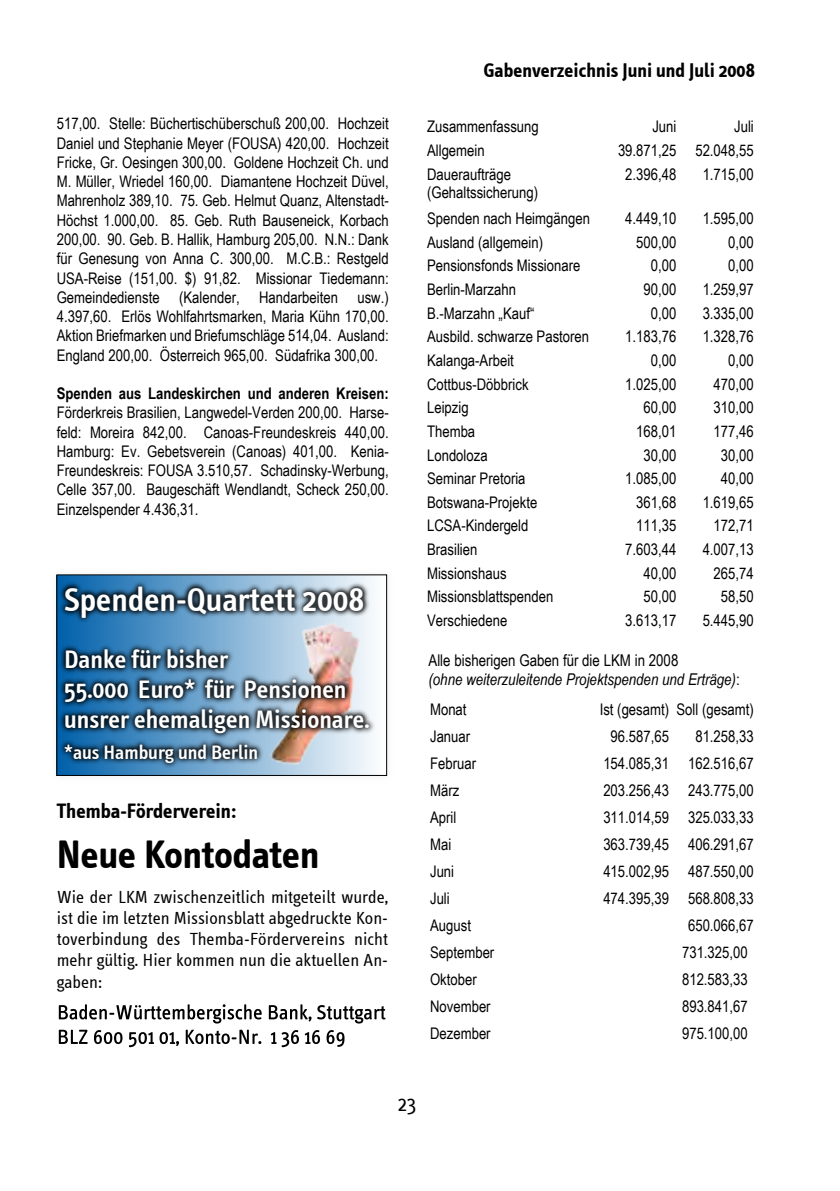
<style>
.page{position:relative;width:840px;height:1191px;background:#fff}
.page>*{position:absolute;margin:0;border:0;box-sizing:border-box;transform-origin:0 0}
.t1{font:700 40px "Info Text";color:#000}
.t2{font:600 34px "Info Text";color:#fff}
.t3{font:600 26px/30px "Info Text";color:#fff}
.t4{font:22px "Info Text Normal";color:#000}
.t5{font:700 21px "Info Text";color:#000}
.t6{font:700 20px "Info Text";color:#000}
.t7{font:600 20px "Info Text";color:#fff}
.t8{font:18px/21.2px "Info Text Normal";color:#000;text-align:justify}
.t9{font:italic 16.2px/18.6px "Arial Narrow";color:#000}
.t10{font:16px/19.2px "Arial Narrow";color:#000;text-align:justify}
.t11{font:700 16px "Arial Narrow";color:#000}
.s1{font-style:normal}
</style>
<div class="page">
<svg style="left:59px;top:1004px;width:202px;height:19px"></svg>
<svg style="left:269px;top:1004px;width:42px;height:17px"></svg>
<svg style="left:317px;top:1005px;width:68px;height:18px"></svg>
<svg style="left:59px;top:1029px;width:28px;height:15px"></svg>
<svg style="left:94px;top:1030px;width:28px;height:14px"></svg>
<svg style="left:129px;top:1032px;width:50px;height:15px"></svg>
<svg style="left:186px;top:1029px;width:75px;height:15px"></svg>
<svg style="left:271px;top:1030px;width:49px;height:17px"></svg>
<svg style="left:326px;top:1030px;width:18px;height:16px"></svg>
<img style="left:57px;top:574px;width:328px;height:202px">
<p class="t10" style="left:57px;top:116px;width:333px">517,00. Stelle: Büchertischüberschuß 200,00. Hochzeit Daniel und Stephanie Meyer (FOUSA) 420,00. Hochzeit Fricke, Gr. Oesingen 300,00. Goldene Hochzeit Ch. und M. Müller, Wriedel 160,00. Diamantene Hochzeit Düvel, Mahrenholz 389,10. 75. Geb. Helmut Quanz, Altenstadt-Höchst 1.000,00. 85. Geb. Ruth Bauseneick, Korbach 200,00. 90. Geb. B. Hallik, Hamburg 205,00. N.N.: Dank für Genesung von Anna C. 300,00. M.C.B.: Restgeld USA-Reise (151,00. $) 91,82. Missionar Tiedemann:<br>Gemeindedienste (Kalender, Handarbeiten usw.)<br>4.397,60. Erlös Wohlfahrtsmarken, Maria Kühn 170,00.<br>Aktion Briefmarken und Briefumschläge 514,04. Ausland:<br>England 200,00. Österreich 965,00. Südafrika 300,00.</p>
<p class="t11" style="left:57px;top:388px;width:333px">Spenden aus Landeskirchen und anderen Kreisen:</p>
<p class="t10" style="left:57px;top:405px;width:333px">Förderkreis Brasilien, Langwedel-Verden 200,00. Harse&shy;feld: Moreira 842,00. Canoas-Freundeskreis 440,00.<br>Hamburg: Ev. Gebetsverein (Canoas) 401,00. Kenia-Freundeskreis: FOUSA 3.510,57. Schadinsky-Werbung, Celle 357,00. Baugeschäft Wendlandt, Scheck 250,00.<br>Einzelspender 4.436,31.</p>
<h2 class="t2" style="left:64px;top:585px;width:301px">Spenden-Quartett 2008</h2>
<h3 class="t3" style="left:64px;top:646px;width:307px">Danke für bisher<br>55.000 Euro* für Pensionen unsrer ehemaligen Missionare.</h3>
<p class="t7" style="left:64px;top:743px;width:195px">*aus Hamburg und Berlin</p>
<h3 class="t5" style="left:57px;top:802px;width:180px">Themba-Förderverein:</h3>
<h1 class="t1" style="left:57px;top:838px;width:264px">Neue Kontodaten</h1>
<p class="t8" style="left:57px;top:888px;width:333px">Wie der LKM zwischenzeitlich mitgeteilt wurde, ist die im letzten Missionsblatt abgedruckte Kon&shy;toverbindung des Themba-Fördervereins nicht mehr gültig. Hier kommen nun die aktuellen An&shy;gaben:</p>
<p class="t6" style="left:483px;top:62px;width:272px">Gabenverzeichnis Juni und Juli 2008</p>
<p class="t10" style="left:427px;top:119px;width:113px">Zusammenfassung</p>
<p class="t10" style="left:652px;top:119px;width:26px">Juni</p>
<p class="t10" style="left:733px;top:119px;width:21px">Juli</p>
<p class="t10" style="left:427px;top:142px;width:59px">Allgemein</p>
<p class="t10" style="left:617px;top:142px;width:137px">39.871,25 52.048,55</p>
<p class="t10" style="left:427px;top:166px;width:112px;line-height:18.4px">Daueraufträge (Gehaltssicherung)</p>
<p class="t10" style="left:625px;top:166px;width:53px">2.396,48</p>
<p class="t10" style="left:702px;top:166px;width:53px">1.715,00</p>
<p class="t10" style="left:427px;top:210px;width:164px">Spenden nach Heimgängen</p>
<p class="t10" style="left:625px;top:210px;width:53px">4.449,10</p>
<p class="t10" style="left:702px;top:210px;width:53px">1.595,00</p>
<p class="t10" style="left:427px;top:234px;width:117px">Ausland (allgemein)</p>
<p class="t10" style="left:636px;top:234px;width:42px">500,00</p>
<p class="t10" style="left:727px;top:234px;width:27px">0,00</p>
<p class="t10" style="left:427px;top:258px;width:155px">Pensionsfonds Missionare</p>
<p class="t10" style="left:650px;top:258px;width:27px">0,00</p>
<p class="t10" style="left:727px;top:258px;width:27px">0,00</p>
<p class="t10" style="left:427px;top:281px;width:90px">Berlin-Marzahn</p>
<p class="t10" style="left:643px;top:281px;width:34px">90,00</p>
<p class="t10" style="left:702px;top:281px;width:53px">1.259,97</p>
<p class="t10" style="left:427px;top:305px;width:109px">B.-Marzahn „Kauf“</p>
<p class="t10" style="left:650px;top:305px;width:27px">0,00</p>
<p class="t10" style="left:702px;top:305px;width:53px">3.335,00</p>
<p class="t10" style="left:427px;top:328px;width:163px">Ausbild. schwarze Pastoren</p>
<p class="t10" style="left:625px;top:328px;width:53px">1.183,76</p>
<p class="t10" style="left:702px;top:328px;width:53px">1.328,76</p>
<p class="t10" style="left:427px;top:352px;width:88px">Kalanga-Arbeit</p>
<p class="t10" style="left:650px;top:352px;width:27px">0,00</p>
<p class="t10" style="left:727px;top:352px;width:27px">0,00</p>
<p class="t10" style="left:427px;top:376px;width:103px">Cottbus-Döbbrick</p>
<p class="t10" style="left:625px;top:376px;width:53px">1.025,00</p>
<p class="t10" style="left:713px;top:376px;width:42px">470,00</p>
<p class="t10" style="left:427px;top:399px;width:43px">Leipzig</p>
<p class="t10" style="left:643px;top:399px;width:34px">60,00</p>
<p class="t10" style="left:713px;top:399px;width:42px">310,00</p>
<p class="t10" style="left:427px;top:423px;width:50px">Themba</p>
<p class="t10" style="left:636px;top:423px;width:42px">168,01</p>
<p class="t10" style="left:713px;top:423px;width:42px">177,46</p>
<p class="t10" style="left:427px;top:447px;width:62px">Londoloza</p>
<p class="t10" style="left:643px;top:447px;width:34px">30,00</p>
<p class="t10" style="left:720px;top:447px;width:34px">30,00</p>
<p class="t10" style="left:427px;top:470px;width:100px">Seminar Pretoria</p>
<p class="t10" style="left:625px;top:470px;width:53px">1.085,00</p>
<p class="t10" style="left:720px;top:470px;width:34px">40,00</p>
<p class="t10" style="left:427px;top:494px;width:112px">Botswana-Projekte</p>
<p class="t10" style="left:636px;top:494px;width:42px">361,68</p>
<p class="t10" style="left:702px;top:494px;width:53px">1.619,65</p>
<p class="t10" style="left:427px;top:517px;width:103px">LCSA-Kindergeld</p>
<p class="t10" style="left:636px;top:517px;width:42px">111,35</p>
<p class="t10" style="left:713px;top:517px;width:42px">172,71</p>
<p class="t10" style="left:427px;top:541px;width:52px">Brasilien</p>
<p class="t10" style="left:625px;top:541px;width:53px">7.603,44</p>
<p class="t10" style="left:702px;top:541px;width:53px">4.007,13</p>
<p class="t10" style="left:427px;top:565px;width:81px">Missionshaus</p>
<p class="t10" style="left:643px;top:565px;width:34px">40,00</p>
<p class="t10" style="left:713px;top:565px;width:42px">265,74</p>
<p class="t10" style="left:427px;top:588px;width:128px">Missionsblattspenden</p>
<p class="t10" style="left:643px;top:588px;width:34px">50,00</p>
<p class="t10" style="left:720px;top:588px;width:34px">58,50</p>
<p class="t10" style="left:427px;top:612px;width:82px">Verschiedene</p>
<p class="t10" style="left:625px;top:612px;width:53px">3.613,17</p>
<p class="t10" style="left:702px;top:612px;width:53px">5.445,90</p>
<p class="t9" style="left:428px;top:653px;width:312px"><span class="s1">Alle bisherigen Gaben für die LKM in 2008<br></span>(ohne weiterzuleitende Projektspenden und Erträge)<span class="s1">:</span></p>
<p class="t10" style="left:430px;top:701px;width:38px">Monat</p>
<p class="t10" style="left:599px;top:701px;width:155px">Ist (gesamt) Soll (gesamt)</p>
<p class="t10" style="left:430px;top:728px;width:42px">Januar</p>
<p class="t10" style="left:610px;top:728px;width:60px">96.587,65</p>
<p class="t10" style="left:695px;top:728px;width:60px">81.258,33</p>
<p class="t10" style="left:430px;top:755px;width:47px">Februar</p>
<p class="t10" style="left:603px;top:755px;width:152px">154.085,31 162.516,67</p>
<p class="t10" style="left:430px;top:782px;width:31px">März</p>
<p class="t10" style="left:603px;top:782px;width:152px">203.256,43 243.775,00</p>
<p class="t10" style="left:430px;top:809px;width:28px">April</p>
<p class="t10" style="left:603px;top:809px;width:152px">311.014,59 325.033,33</p>
<p class="t10" style="left:430px;top:836px;width:23px">Mai</p>
<p class="t10" style="left:603px;top:836px;width:152px">363.739,45 406.291,67</p>
<p class="t10" style="left:430px;top:863px;width:26px">Juni</p>
<p class="t10" style="left:603px;top:863px;width:152px">415.002,95 487.550,00</p>
<p class="t10" style="left:430px;top:890px;width:21px">Juli</p>
<p class="t10" style="left:603px;top:890px;width:152px">474.395,39 568.808,33</p>
<p class="t10" style="left:430px;top:917px;width:42px">August</p>
<p class="t10" style="left:687px;top:917px;width:67px">650.066,67</p>
<p class="t10" style="left:430px;top:944px;width:66px">September</p>
<p class="t10" style="left:681px;top:944px;width:67px">731.325,00</p>
<p class="t10" style="left:430px;top:971px;width:48px">Oktober</p>
<p class="t10" style="left:681px;top:971px;width:67px">812.583,33</p>
<p class="t10" style="left:430px;top:997px;width:62px">November</p>
<p class="t10" style="left:681px;top:997px;width:67px">893.841,67</p>
<p class="t10" style="left:430px;top:1024px;width:62px">Dezember</p>
<p class="t10" style="left:681px;top:1024px;width:67px">975.100,00</p>
<h3 class="t4" style="left:397px;top:1094px;width:20px">23</h3>
</div>
